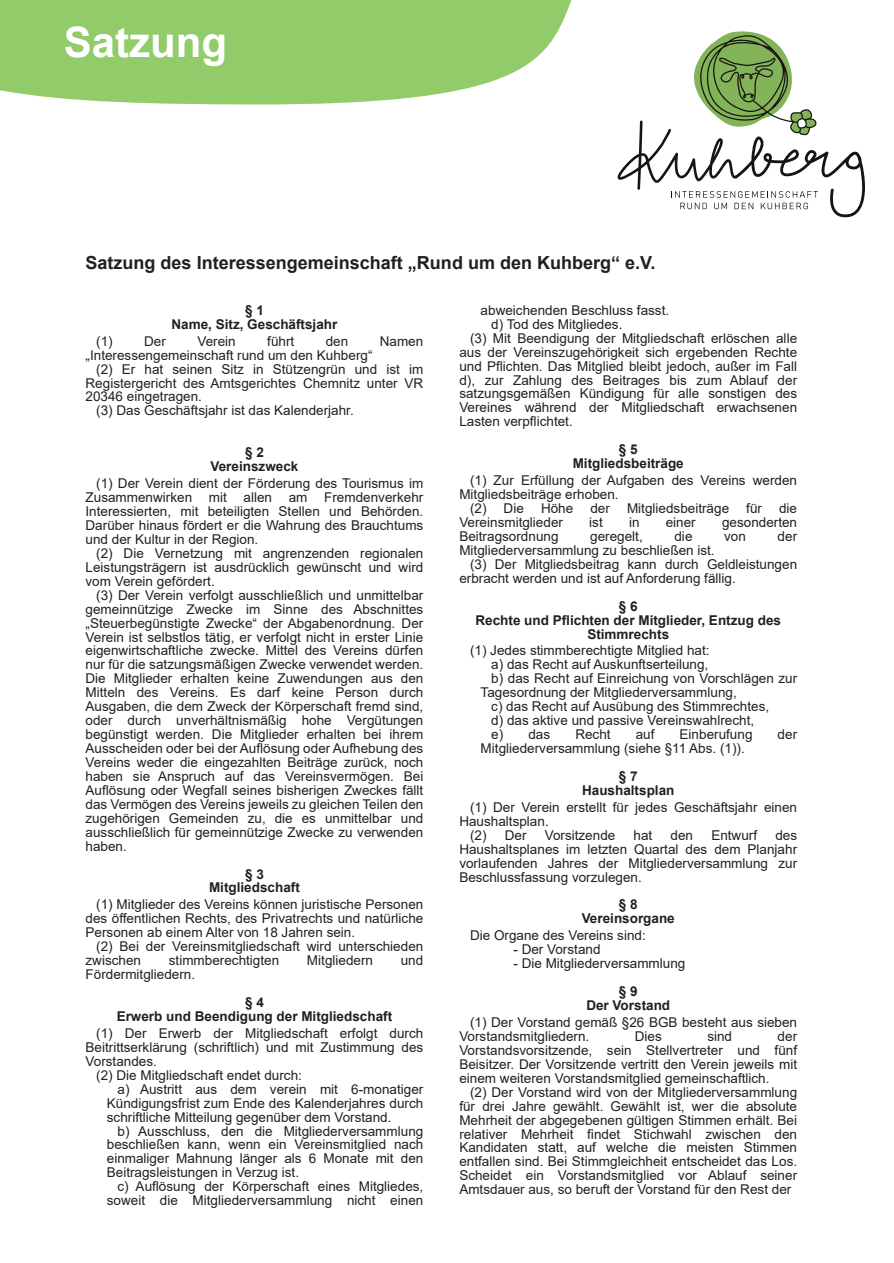
<style>
.page{position:relative;width:894px;height:1263px;background:#fff}
.page>*{position:absolute;margin:0;border:0;box-sizing:border-box;transform-origin:0 0}
.t1{font:700 42px "Arial";color:#fff}
.t2{font:700 18px "Arial";color:#231f20}
.t3{font:13.5px/14px "Arial";color:#231f20;text-align:justify}
.t4{font:700 13.5px/14px "Arial";color:#231f20;text-align:center}
</style>
<div class="page">
<svg style="left:0;top:0;width:571px;height:105px;background:#9dd079"></svg>
<svg style="left:617px;top:31px;width:247px;height:187px"></svg>
<h1 class="t1" style="left:64px;top:27px;width:165px">Satzung</h1>
<h2 class="t2" style="left:85px;top:256px;width:571px">Satzung des Interessengemeinschaft „Rund um den Kuhberg“ e.V.</h2>
<p class="t4" style="left:171px;top:304px;width:167px">§ 1<br>Name, Sitz, Geschäftsjahr</p>
<p class="t3" style="left:96px;top:335px;width:71px">(1) Der</p>
<p class="t3" style="left:197px;top:335px;width:40px">Verein</p>
<p class="t3" style="left:267px;top:335px;width:29px">führt</p>
<p class="t3" style="left:325px;top:335px;width:24px">den</p>
<p class="t3" style="left:379px;top:335px;width:45px">Namen</p>
<p class="t3" style="left:85px;top:349px;width:288px">„Interessengemeinschaft rund um den Kuhberg“</p>
<p class="t3" style="left:96px;top:363px;width:328px">(2) Er hat seinen Sitz in Stützengrün und ist im</p>
<p class="t3" style="left:85px;top:377px;width:339px">Registergericht des Amtsgerichtes Chemnitz unter VR</p>
<p class="t3" style="left:85px;top:391px;width:118px">20346 eingetragen.</p>
<p class="t3" style="left:96px;top:405px;width:259px">(3) Das Geschäftsjahr ist das Kalenderjahr.</p>
<p class="t4" style="left:210px;top:447px;width:89px">§ 2<br>Vereinszweck</p>
<p class="t3" style="left:85px;top:478px;width:339px;text-indent:11px">(1) Der Verein dient der Förderung des Tourismus im Zusammenwirken mit allen am Fremdenverkehr Interessierten, mit beteiligten Stellen und Behörden.<br>Darüber hinaus fördert er die Wahrung des Brauchtums und der Kultur in der Region.</p>
<p class="t3" style="left:85px;top:547px;width:339px;text-indent:11px">(2) Die Vernetzung mit angrenzenden regionalen Leistungsträgern ist ausdrücklich gewünscht und wird vom Verein gefördert.</p>
<p class="t3" style="left:85px;top:589px;width:339px;text-indent:11px">(3) Der Verein verfolgt ausschließlich und unmittelbar gemeinnützige Zwecke im Sinne des Abschnittes „Steuerbegünstigte Zwecke“ der Abgabenordnung. Der Verein ist selbstlos tätig, er verfolgt nicht in erster Linie eigenwirtschaftliche zwecke. Mittel des Vereins dürfen nur für die satzungsmäßigen Zwecke verwendet werden.<br>Die Mitglieder erhalten keine Zuwendungen aus den Mitteln des Vereins. Es darf keine Person durch Ausgaben, die dem Zweck der Körperschaft fremd sind, oder durch unverhältnismäßig hohe Vergütungen begünstigt werden. Die Mitglieder erhalten bei ihrem Ausscheiden oder bei der Auflösung oder Aufhebung des Vereins weder die eingezahlten Beiträge zurück, noch haben sie Anspruch auf das Vereinsvermögen. Bei Auflösung oder Wegfall seines bisherigen Zweckes fällt das Vermögen des Vereins jeweils zu gleichen Teilen den zugehörigen Gemeinden zu, die es unmittelbar und ausschließlich für gemeinnützige Zwecke zu verwenden haben.</p>
<p class="t4" style="left:209px;top:868px;width:92px">§ 3<br>Mitgliedschaft</p>
<p class="t3" style="left:85px;top:899px;width:339px;text-indent:11px">(1) Mitglieder des Vereins können juristische Personen des öffentlichen Rechts, des Privatrechts und natürliche Personen ab einem Alter von 18 Jahren sein.</p>
<p class="t3" style="left:85px;top:941px;width:339px;text-indent:11px">(2) Bei der Vereinsmitgliedschaft wird unterschieden zwischen</p>
<p class="t3" style="left:480px;top:304px;width:190px">abweichenden Beschluss fasst.</p>
<p class="t3" style="left:491px;top:318px;width:133px">d) Tod des Mitgliedes.</p>
<p class="t3" style="left:470px;top:332px;width:328px">(3) Mit Beendigung der Mitgliedschaft erlöschen alle</p>
<p class="t3" style="left:459px;top:346px;width:339px">aus der Vereinszugehörigkeit sich ergebenden Rechte</p>
<p class="t3" style="left:459px;top:360px;width:339px">und Pflichten. Das Mitglied bleibt jedoch, außer im Fall</p>
<p class="t3" style="left:459px;top:374px;width:339px">d), zur Zahlung des Beitrages bis zum Ablauf der</p>
<p class="t3" style="left:459px;top:388px;width:339px">satzungsgemäßen Kündigung für alle sonstigen des</p>
<p class="t3" style="left:459px;top:402px;width:339px">Vereines während der Mitgliedschaft erwachsenen</p>
<p class="t3" style="left:459px;top:416px;width:115px">Lasten verpflichtet.</p>
<p class="t4" style="left:572px;top:444px;width:113px">§ 5<br>Mitgliedsbeiträge</p>
<p class="t3" style="left:470px;top:475px;width:328px">(1) Zur Erfüllung der Aufgaben des Vereins werden</p>
<p class="t3" style="left:459px;top:489px;width:161px">Mitgliedsbeiträge erhoben.</p>
<p class="t3" style="left:470px;top:503px;width:55px">(2) Die</p>
<p class="t3" style="left:540px;top:503px;width:34px">Höhe</p>
<p class="t3" style="left:590px;top:503px;width:21px">der</p>
<p class="t3" style="left:626px;top:503px;width:104px">Mitgliedsbeiträge</p>
<p class="t3" style="left:746px;top:503px;width:17px">für</p>
<p class="t3" style="left:778px;top:503px;width:20px">die</p>
<p class="t3" style="left:459px;top:516px;width:105px">Vereinsmitglieder</p>
<p class="t3" style="left:589px;top:516px;width:15px">ist</p>
<p class="t3" style="left:628px;top:516px;width:12px">in</p>
<p class="t3" style="left:665px;top:516px;width:32px">einer</p>
<p class="t3" style="left:721px;top:516px;width:77px">gesonderten</p>
<p class="t3" style="left:459px;top:530px;width:101px">Beitragsordnung</p>
<p class="t3" style="left:590px;top:530px;width:54px">geregelt,</p>
<p class="t3" style="left:674px;top:530px;width:20px">die</p>
<p class="t3" style="left:724px;top:530px;width:23px">von</p>
<p class="t3" style="left:777px;top:530px;width:21px">der</p>
<p class="t3" style="left:459px;top:544px;width:257px">Mitgliederversammlung zu beschließen ist.</p>
<p class="t3" style="left:470px;top:558px;width:328px">(3) Der Mitgliedsbeitrag kann durch Geldleistungen</p>
<p class="t3" style="left:459px;top:572px;width:278px">erbracht werden und ist auf Anforderung fällig.</p>
<p class="t4" style="left:475px;top:600px;width:307px">§ 6<br>Rechte und Pflichten der Mitglieder, Entzug des<br>Stimmrechts</p>
<p class="t3" style="left:470px;top:645px;width:241px">(1) Jedes stimmberechtigte Mitglied hat:</p>
<p class="t3" style="left:491px;top:659px;width:218px">a) das Recht auf Auskunftserteilung,</p>
<p class="t3" style="left:491px;top:673px;width:307px">b) das Recht auf Einreichung von Vorschlägen zur</p>
<p class="t3" style="left:480px;top:687px;width:257px">Tagesordnung der Mitgliederversammlung,</p>
<p class="t3" style="left:491px;top:701px;width:279px">c) das Recht auf Ausübung des Stimmrechtes,</p>
<p class="t3" style="left:491px;top:715px;width:264px">d) das aktive und passive Vereinswahlrecht,</p>
<p class="t3" style="left:491px;top:729px;width:60px">e) das</p>
<p class="t3" style="left:575px;top:729px;width:37px">Recht</p>
<p class="t3" style="left:635px;top:729px;width:20px">auf</p>
<p class="t3" style="left:679px;top:729px;width:74px">Einberufung</p>
<p class="t3" style="left:777px;top:729px;width:21px">der</p>
<p class="t3" style="left:480px;top:743px;width:265px">Mitgliederversammlung (siehe §11 Abs. (1)).</p>
<p class="t4" style="left:582px;top:770px;width:94px">§ 7<br>Haushaltsplan</p>
<p class="t3" style="left:470px;top:801px;width:328px">(1) Der Verein erstellt für jedes Geschäftsjahr einen</p>
<p class="t3" style="left:459px;top:815px;width:91px">Haushaltsplan.</p>
<p class="t3" style="left:470px;top:829px;width:58px">(2) Der</p>
<p class="t3" style="left:544px;top:829px;width:72px">Vorsitzende</p>
<p class="t3" style="left:633px;top:829px;width:20px">hat</p>
<p class="t3" style="left:670px;top:829px;width:24px">den</p>
<p class="t3" style="left:711px;top:829px;width:47px">Entwurf</p>
<p class="t3" style="left:459px;top:829px;width:339px;text-indent:316px">des Haushaltsplanes im letzten Quartal des dem Planjahr vorlaufenden Jahres der Mitgliederversammlung zur Beschlussfassung vorzulegen.</p>
<p class="t4" style="left:581px;top:899px;width:95px">§ 8<br>Vereinsorgane</p>
<p class="t3" style="left:470px;top:930px;width:177px">Die Organe des Vereins sind:</p>
<p class="t3" style="left:513px;top:944px;width:89px">- Der Vorstand</p>
<p class="t3" style="left:513px;top:958px;width:173px">- Die Mitgliederversammlung</p>
<p class="t4" style="left:586px;top:986px;width:85px">§ 9<br>Der Vorstand</p>
<p class="t3" style="left:459px;top:1016px;width:339px;text-indent:11px">(1) Der Vorstand gemäß §26 BGB besteht aus sieben<br>Vorstandsmitgliedern.</p>
<p class="t3" style="left:169px;top:955px;width:112px">stimmberechtigten</p>
<p class="t3" style="left:307px;top:955px;width:68px">Mitgliedern</p>
<p class="t3" style="left:400px;top:955px;width:24px">und</p>
<p class="t3" style="left:85px;top:969px;width:111px">Fördermitgliedern.</p>
<p class="t4" style="left:117px;top:996px;width:277px">§ 4<br>Erwerb und Beendigung der Mitgliedschaft</p>
<p class="t3" style="left:96px;top:1027px;width:328px">(1) Der Erwerb der Mitgliedschaft erfolgt durch</p>
<p class="t3" style="left:85px;top:1041px;width:339px">Beitrittserklärung (schriftlich) und mit Zustimmung des</p>
<p class="t3" style="left:85px;top:1055px;width:73px">Vorstandes.</p>
<p class="t3" style="left:96px;top:1069px;width:207px">(2) Die Mitgliedschaft endet durch:</p>
<p class="t3" style="left:117px;top:1083px;width:307px">a) Austritt aus dem verein mit 6-monatiger</p>
<p class="t3" style="left:107px;top:1097px;width:318px">Kündigungsfrist zum Ende des Kalenderjahres durch</p>
<p class="t3" style="left:107px;top:1111px;width:286px">schriftliche Mitteilung gegenüber dem Vorstand.</p>
<p class="t3" style="left:117px;top:1125px;width:307px">b) Ausschluss, den die Mitgliederversammlung</p>
<p class="t3" style="left:107px;top:1139px;width:318px">beschließen kann, wenn ein Vereinsmitglied nach</p>
<p class="t3" style="left:107px;top:1153px;width:318px">einmaliger Mahnung länger als 6 Monate mit den</p>
<p class="t3" style="left:107px;top:1167px;width:194px">Beitragsleistungen in Verzug ist.</p>
<p class="t3" style="left:117px;top:1181px;width:307px">c) Auflösung der Körperschaft eines Mitgliedes,</p>
<p class="t3" style="left:107px;top:1195px;width:318px">soweit die Mitgliederversammlung nicht einen</p>
<p class="t3" style="left:459px;top:1030px;width:339px;text-indent:318px">der Vorstandsvorsitzende, sein Stellvertreter und fünf Beisitzer. Der Vorsitzende vertritt den Verein jeweils mit einem weiteren Vorstandsmitglied gemeinschaftlich.</p>
<p class="t3" style="left:459px;top:1086px;width:339px;text-indent:11px">(2) Der Vorstand wird von der Mitgliederversammlung für drei Jahre gewählt. Gewählt ist, wer die absolute Mehrheit der abgegebenen gültigen Stimmen erhält. Bei relativer Mehrheit findet Stichwahl zwischen den Kandidaten statt, auf welche die meisten Stimmen entfallen sind. Bei Stimmgleichheit entscheidet das Los.<br>Scheidet ein Vorstandsmitglied vor Ablauf seiner Amtsdauer aus, so beruft der Vorstand für den Rest der</p>
<p class="t3" style="left:634px;top:1030px;width:29px">Dies</p>
<p class="t3" style="left:707px;top:1030px;width:26px">sind</p>
</div>
